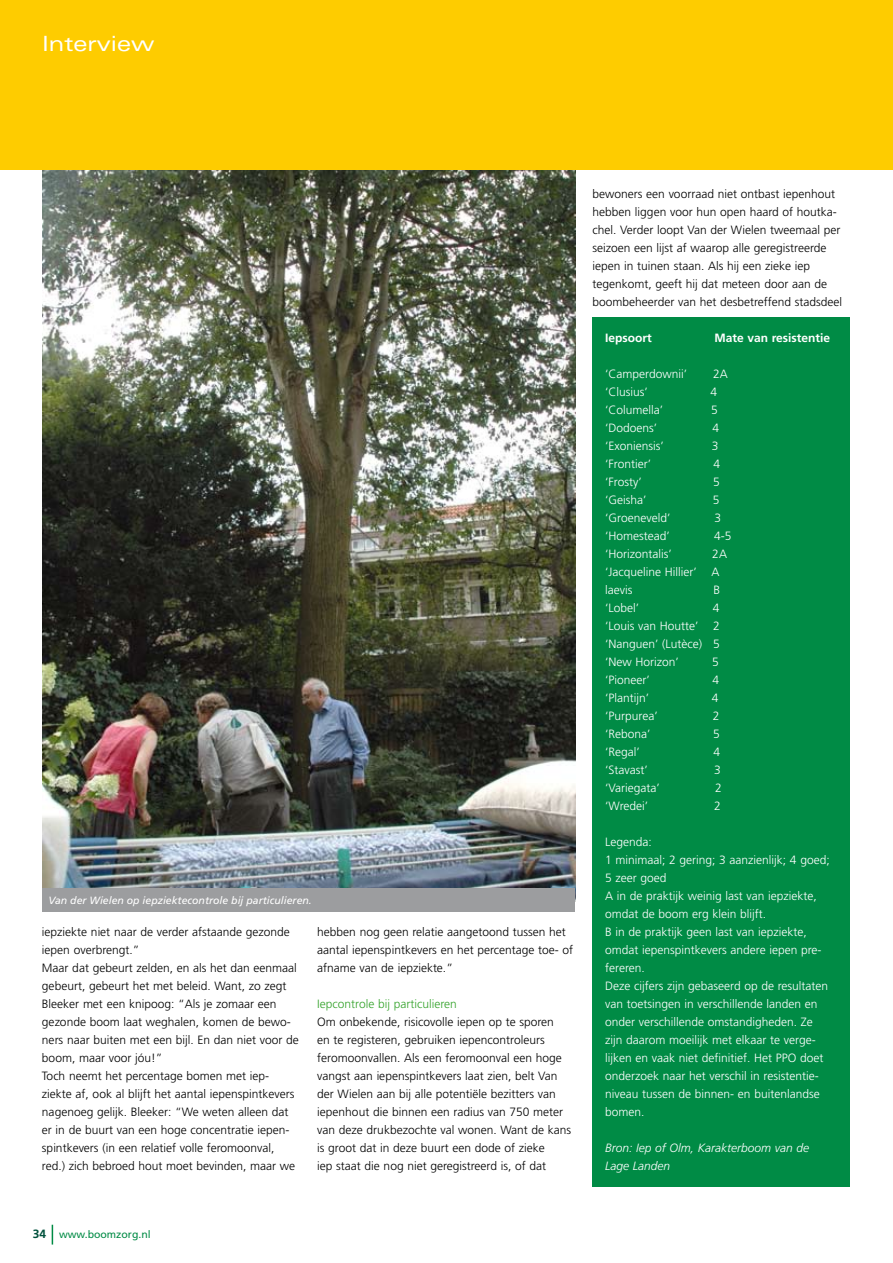
<style>
.page{position:relative;width:893px;height:1263px;background:#fff}
.page>*{position:absolute;margin:0;border:0;box-sizing:border-box;transform-origin:0 0}
.t1{font:expanded 21px "Univers";color:#fff}
.t2{font:300 12px/18px "Frutiger";color:#000}
.t3{font:300 12px/18px "Frutiger";color:#fff}
.t4{font:italic 300 12px/18px "Frutiger";color:#fff}
.t5{font:300 12px "Frutiger";color:#35a32c}
.t6{font:700 12px "Frutiger";color:#fff}
.t7{font:italic 10.5px "Frutiger";color:#fff}
.t8{font:10.5px "Frutiger";color:#008b45}
.s1{font-weight:700;font-size:12px;color:#00513c}
</style>
<div class="page">
<svg style="left:52px;top:1225px;width:1px;height:19px"></svg>
<img style="left:43px;top:170px;width:532px;height:719px">
<div style="left:43px;top:889px;width:532px;height:23px;background:#9c9d9f"></div>
<div style="left:592px;top:317px;width:258px;height:869px;background:#008b45"></div>
<div style="left:0;top:0;width:893px;height:170px;background:#fecc00"></div>
<h1 class="t1" style="left:43px;top:31px;width:113px">Interview</h1>
<p class="t7" style="left:48px;top:895px;width:265px">Van der Wielen op iepziektecontrole bij particulieren.</p>
<p class="t2" style="left:42px;top:923px;width:258px">iepziekte niet naar de verder afstaande gezonde iepen overbrengt.”<br>Maar dat gebeurt zelden, en als het dan eenmaal gebeurt, gebeurt het met beleid. Want, zo zegt Bleeker met een knipoog: “Als je zomaar een gezonde boom laat weghalen, komen de bewo&shy;ners naar buiten met een bijl. En dan niet voor de boom, maar voor jóu!”<br>Toch neemt het percentage bomen met iep&shy;ziekte af, ook al blijft het aantal iepenspintkevers nagenoeg gelijk. Bleeker: “We weten alleen dat er in de buurt van een hoge concentratie iepen&shy;spintkevers (in een relatief volle feromoonval, red.) zich bebroed hout moet bevinden, maar we</p>
<p class="t2" style="left:317px;top:923px;width:257px">hebben nog geen relatie aangetoond tussen het aantal iepenspintkevers en het percentage toe- of afname van de iepziekte.”</p>
<p class="t5" style="left:317px;top:997px;width:141px">Iepcontrole bij particulieren</p>
<p class="t2" style="left:317px;top:1013px;width:255px">Om onbekende, risicovolle iepen op te sporen<br>en te registeren, gebruiken iepencontroleurs feromoonvallen. Als een feromoonval een hoge vangst aan iepenspintkevers laat zien, belt Van der Wielen aan bij alle potentiële bezitters van iepenhout die binnen een radius van 750 meter van deze drukbezochte val wonen. Want de kans is groot dat in deze buurt een dode of zieke<br>iep staat die nog niet geregistreerd is, of dat</p>
<p class="t2" style="left:593px;top:185px;width:251px">bewoners een voorraad niet ontbast iepenhout hebben liggen voor hun open haard of houtka&shy;chel. Verder loopt Van der Wielen tweemaal per seizoen een lijst af waarop alle geregistreerde iepen in tuinen staan. Als hij een zieke iep tegenkomt, geeft hij dat meteen door aan de boombeheerder van het desbetreffend stadsdeel</p>
<p class="t6" style="left:605px;top:331px;width:48px">Iepsoort</p>
<p class="t6" style="left:714px;top:331px;width:117px">Mate van resistentie</p>
<p class="t3" style="left:605px;top:365px;width:83px">‘Camperdownii’</p>
<p class="t3" style="left:713px;top:365px;width:16px">2A</p>
<p class="t3" style="left:605px;top:383px;width:44px">‘Clusius’</p>
<p class="t3" style="left:710px;top:383px;width:8px">4</p>
<p class="t3" style="left:605px;top:401px;width:60px">‘Columella’</p>
<p class="t3" style="left:711px;top:401px;width:8px">5</p>
<p class="t3" style="left:605px;top:419px;width:54px">‘Dodoens’</p>
<p class="t3" style="left:712px;top:419px;width:8px">4</p>
<p class="t3" style="left:605px;top:437px;width:60px">‘Exoniensis’</p>
<p class="t3" style="left:712px;top:437px;width:8px">3</p>
<p class="t3" style="left:605px;top:455px;width:47px">‘Frontier’</p>
<p class="t3" style="left:713px;top:455px;width:8px">4</p>
<p class="t3" style="left:605px;top:473px;width:38px">‘Frosty’</p>
<p class="t3" style="left:713px;top:473px;width:8px">5</p>
<p class="t3" style="left:605px;top:491px;width:43px">‘Geisha’</p>
<p class="t3" style="left:713px;top:491px;width:8px">5</p>
<p class="t3" style="left:605px;top:509px;width:67px">‘Groeneveld’</p>
<p class="t3" style="left:714px;top:509px;width:8px">3</p>
<p class="t3" style="left:605px;top:527px;width:66px">‘Homestead’</p>
<p class="t3" style="left:714px;top:527px;width:19px">4-5</p>
<p class="t3" style="left:605px;top:545px;width:68px">‘Horizontalis’</p>
<p class="t3" style="left:605px;top:545px;width:123px;text-indent:107px">2A ‘Jacqueline Hillier’ A laevis</p>
<p class="t3" style="left:713px;top:581px;width:8px">B</p>
<p class="t3" style="left:605px;top:599px;width:36px">‘Lobel’</p>
<p class="t3" style="left:605px;top:599px;width:116px;text-align:justify;text-indent:107px">4 ‘Louis van Houtte’ 2 ‘Nanguen’ (Lutèce) 5 ‘New Horizon’</p>
<p class="t3" style="left:712px;top:653px;width:8px">5</p>
<p class="t3" style="left:605px;top:671px;width:46px">‘Pioneer’</p>
<p class="t3" style="left:712px;top:671px;width:8px">4</p>
<p class="t3" style="left:605px;top:689px;width:46px">‘Plantijn’</p>
<p class="t3" style="left:712px;top:689px;width:8px">4</p>
<p class="t3" style="left:605px;top:707px;width:54px">‘Purpurea’</p>
<p class="t3" style="left:713px;top:707px;width:8px">2</p>
<p class="t3" style="left:605px;top:725px;width:47px">‘Rebona’</p>
<p class="t3" style="left:713px;top:725px;width:8px">5</p>
<p class="t3" style="left:605px;top:743px;width:36px">‘Regal’</p>
<p class="t3" style="left:713px;top:743px;width:8px">4</p>
<p class="t3" style="left:605px;top:761px;width:44px">‘Stavast’</p>
<p class="t3" style="left:714px;top:761px;width:8px">3</p>
<p class="t3" style="left:605px;top:779px;width:56px">‘Variegata’</p>
<p class="t3" style="left:715px;top:779px;width:8px">2</p>
<p class="t3" style="left:605px;top:797px;width:44px">‘Wredei’</p>
<p class="t3" style="left:714px;top:797px;width:8px">2</p>
<p class="t3" style="left:605px;top:833px;width:226px">Legenda:<br>1 minimaal; 2 gering; 3 aanzienlijk; 4 goed; 5 zeer goed<br>A in de praktijk weinig last van iepziekte, omdat de boom erg klein blijft.<br>B in de praktijk geen last van iepziekte, omdat iepenspintkevers andere iepen pre&shy;fereren.<br>Deze cijfers zijn gebaseerd op de resultaten van toetsingen in verschillende landen en onder verschillende omstandigheden. Ze zijn daarom moeilijk met elkaar te verge&shy;lijken en vaak niet definitief. Het PPO doet onderzoek naar het verschil in resistentie&shy;niveau tussen de binnen- en buitenlandse bomen.</p>
<p class="t4" style="left:605px;top:1139px;width:206px">Bron: Iep of Olm, Karakterboom van de<br>Lage Landen</p>
<p class="t8" style="left:33px;top:1228px;width:119px"><span class="s1">34</span> www.boomzorg.nl</p>
</div>
